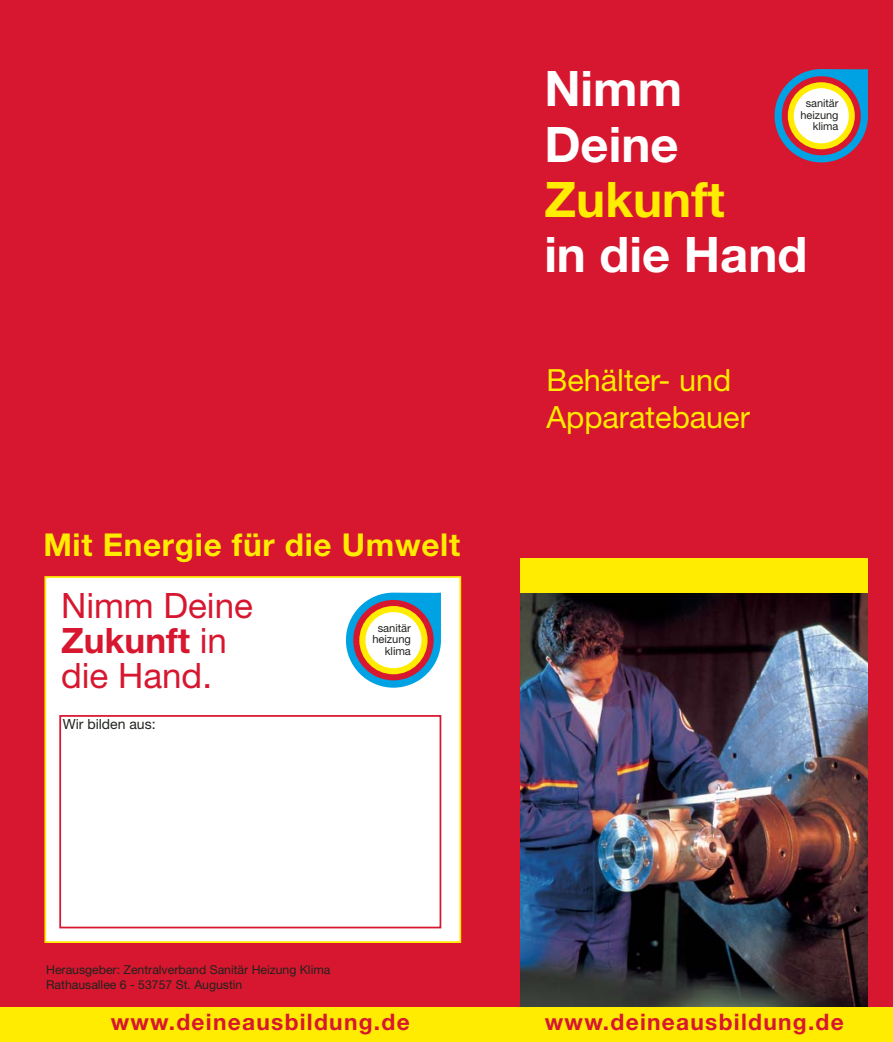
<style>
.page{position:relative;width:893px;height:1042px;background:#d7172f}
.page>*{position:absolute;margin:0;border:0;box-sizing:border-box;transform-origin:0 0}
.t1{font:700 49px/55.1px "Helvetica Neue";color:#fff}
.t2{font:700 49px "Helvetica Neue";color:#ffec00}
.t3{font:35px/35px "Helvetica Neue";color:#d7172f}
.t4{font:700 31.5px "Helvetica Neue";letter-spacing:.02em;color:#ffec00}
.t5{font:30.62px/36.8px "Helvetica Neue";color:#ffec00}
.t6{font:700 22.75px "Helvetica Neue";letter-spacing:.055em;color:#d7172f}
.t7{font:14px "Helvetica Neue";color:#20231e}
.t8{font:12.25px/14.7px "Helvetica Neue";color:#20231e}
.t9{font:11.2px/11.5px "Helvetica Neue";letter-spacing:-.005em;color:#20231e;text-align:right}
.t10{font:11.03px/11.4px "Helvetica Neue";letter-spacing:-.005em;color:#20231e;text-align:right}
.s1{font-weight:700}
</style>
<div class="page">
<img style="left:521px;top:592px;width:347px;height:415px">
<div style="left:521px;top:558px;width:347px;height:34px;background:#ffec00"></div>
<div style="left:0;top:1007px;width:893px;height:35px;background:#ffec00"></div>
<div style="left:45px;top:577px;width:415px;height:365px;background:#fff"></div>
<div style="left:44px;top:576px;width:417px;height:367px;border:2px solid #ffec00"></div>
<div style="left:59px;top:715px;width:382px;height:213px;border:2px solid #d7172f"></div>
<svg style="left:775px;top:69px;width:93px;height:93px"></svg>
<div style="left:782px;top:76px;width:79px;height:79px;background:#d7172f;border-radius:50%"></div>
<div style="left:788px;top:82px;width:67px;height:67px;background:#ffec00;border-radius:50%"></div>
<div style="left:794px;top:88px;width:55px;height:55px;background:#fff;border-radius:50%"></div>
<svg style="left:346px;top:592px;width:95px;height:96px"></svg>
<div style="left:353px;top:600px;width:81px;height:80px;background:#d7172f;border-radius:50%"></div>
<div style="left:359px;top:606px;width:69px;height:68px;background:#ffec00;border-radius:50%"></div>
<div style="left:365px;top:612px;width:56px;height:56px;background:#fff;border-radius:50%"></div>
<h1 class="t1" style="left:544px;top:66px;width:139px">Nimm<br>Deine</h1>
<h1 class="t2" style="left:544px;top:182px;width:182px">Zukunft</h1>
<h1 class="t1" style="left:544px;top:231px;width:264px">in die Hand</h1>
<p class="t10" style="left:800px;top:99px;width:39px">sanitär heizung klima</p>
<h3 class="t4" style="left:43px;top:533px;width:418px">Mit Energie für die Umwelt</h3>
<h2 class="t3" style="left:61px;top:591px;width:193px">Nimm Deine<br><span class="s1">Zukunft</span> in die Hand.</h2>
<p class="t7" style="left:63px;top:718px;width:94px">Wir bilden aus:</p>
<p class="t9" style="left:372px;top:623px;width:40px">sanitär heizung klima</p>
<h3 class="t5" style="left:546px;top:364px;width:205px">Behälter- und<br>Apparatebauer</h3>
<p class="t8" style="left:46px;top:963px;width:286px">Herausgeber: Zentralverband Sanitär Heizung Klima<br>Rathausallee 6 - 53757 St. Augustin</p>
<h3 class="t6" style="left:111px;top:1014px;width:300px">www.deineausbildung.de</h3>
<h3 class="t6" style="left:545px;top:1014px;width:300px">www.deineausbildung.de</h3>
</div>
